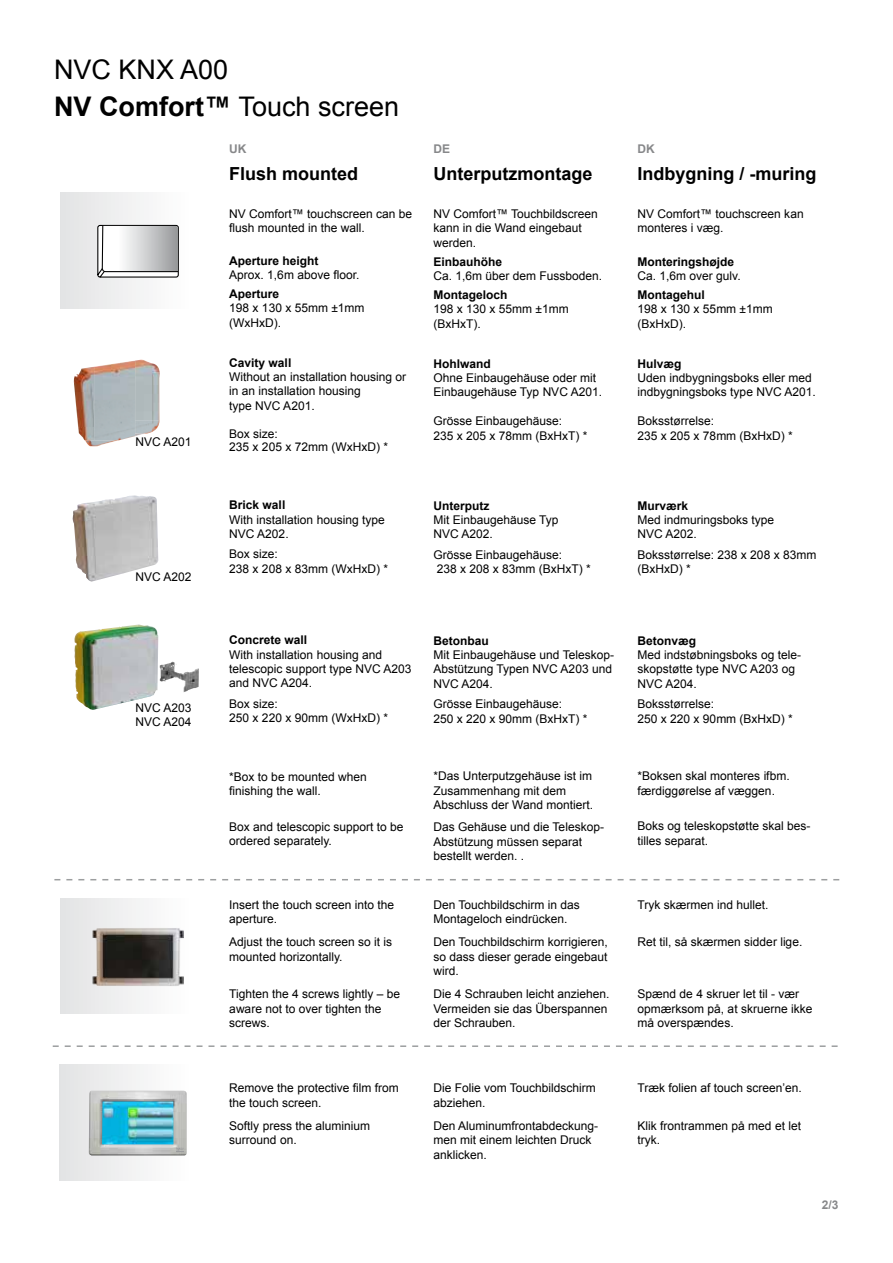
<style>
.page{position:relative;width:893px;height:1263px;background:#fff}
.page>*{position:absolute;margin:0;border:0;box-sizing:border-box;transform-origin:0 0}
.t1{font:27px/37.5px "Arial";color:#000}
.t2{font:700 18px "Arial";color:#000}
.t3{font:12px/14.4px "Arial";color:#000}
.t4{font:700 12px "Arial";color:#000}
.t5{font:700 12px "Arial";color:#87888a}
.s1{font-weight:700}
</style>
<div class="page">
<div style="left:60px;top:193px;width:153px;height:115px;background:linear-gradient(to right,#e3e4e5,#fff)"></div>
<svg style="left:96px;top:224px;width:83px;height:84px"></svg>
<div style="left:60px;top:898px;width:153px;height:115px;background:linear-gradient(to right,#e3e4e5,#fff)"></div>
<div style="left:96px;top:987px;width:83px;height:26px;background:#f3f4f4"></div>
<img style="left:91px;top:926px;width:92px;height:61px">
<div style="left:60px;top:1065px;width:153px;height:115px;background:linear-gradient(to right,#e3e4e5,#fff)"></div>
<img style="left:89px;top:1091px;width:98px;height:64px">
<img style="left:96px;top:1096px;width:88px;height:84px">
<svg style="left:53px;top:1045px;width:785px;height:2px"></svg>
<svg style="left:54px;top:879px;width:785px;height:1px"></svg>
<img style="left:94px;top:360px;width:41px;height:80px">
<img style="left:135px;top:361px;width:25px;height:73px">
<img style="left:74px;top:367px;width:20px;height:73px">
<img style="left:85px;top:440px;width:34px;height:6px">
<img style="left:72px;top:495px;width:86px;height:87px">
<img style="left:74px;top:624px;width:84px;height:86px">
<img style="left:160px;top:662px;width:39px;height:30px">
<h1 class="t1" style="left:54px;top:51px;width:347px">NVC KNX A00<br><span class="s1">NV Comfort™</span> Touch screen</h1>
<p class="t3" style="left:135px;top:435px;width:58px">NVC A201</p>
<p class="t3" style="left:135px;top:570px;width:58px">NVC A202</p>
<p class="t3" style="left:135px;top:700px;width:58px">NVC A203<br>NVC A204</p>
<p class="t5" style="left:229px;top:141px;width:19px">UK</p>
<p class="t5" style="left:433px;top:141px;width:18px">DE</p>
<p class="t5" style="left:638px;top:141px;width:19px">DK</p>
<h2 class="t2" style="left:229px;top:162px;width:131px">Flush mounted</h2>
<h2 class="t2" style="left:433px;top:162px;width:160px">Unterputzmontage</h2>
<h2 class="t2" style="left:638px;top:162px;width:181px">Indbygning / -muring</h2>
<p class="t3" style="left:229px;top:207px;width:184px">NV Comfort™ touchscreen can be flush mounted in the wall.</p>
<p class="t4" style="left:229px;top:252px;width:91px">Aperture height</p>
<p class="t3" style="left:229px;top:268px;width:132px">Aprox. 1,6m above floor.</p>
<p class="t4" style="left:229px;top:286px;width:52px">Aperture</p>
<p class="t3" style="left:229px;top:301px;width:137px">198 x 130 x 55mm ±1mm (WxHxD).</p>
<p class="t4" style="left:229px;top:354px;width:64px">Cavity wall</p>
<p class="t3" style="left:229px;top:370px;width:178px">Without an installation housing or in an installation housing<br>type NVC A201.</p>
<p class="t3" style="left:229px;top:427px;width:160px;line-height:13.5px">Box size:<br>235 x 205 x 72mm (WxHxD) *</p>
<p class="t3" style="left:433px;top:207px;width:166px">NV Comfort™ Touchbildscreen kann in die Wand eingebaut werden.</p>
<p class="t4" style="left:433px;top:253px;width:70px">Einbauhöhe</p>
<p class="t3" style="left:433px;top:269px;width:170px">Ca. 1,6m über dem Fussboden.</p>
<p class="t4" style="left:433px;top:287px;width:76px">Montageloch</p>
<p class="t3" style="left:433px;top:302px;width:137px">198 x 130 x 55mm ±1mm (BxHxT).</p>
<p class="t4" style="left:433px;top:355px;width:59px">Hohlwand</p>
<p class="t3" style="left:433px;top:371px;width:170px">Ohne Einbaugehäuse oder mit<br>Einbaugehäuse Typ NVC A201.</p>
<p class="t3" style="left:433px;top:414px;width:156px">Grösse Einbaugehäuse:<br>235 x 205 x 78mm (BxHxT) *</p>
<p class="t3" style="left:638px;top:207px;width:168px">NV Comfort™ touchscreen kan monteres i væg.</p>
<p class="t4" style="left:638px;top:253px;width:98px">Monteringshøjde</p>
<p class="t3" style="left:638px;top:269px;width:105px">Ca. 1,6m over gulv.</p>
<p class="t4" style="left:638px;top:287px;width:69px">Montagehul</p>
<p class="t3" style="left:638px;top:302px;width:137px">198 x 130 x 55mm ±1mm (BxHxD).</p>
<p class="t4" style="left:638px;top:355px;width:46px">Hulvæg</p>
<p class="t3" style="left:638px;top:371px;width:180px">Uden indbygningsboks eller med indbygningsboks type NVC A201.</p>
<p class="t3" style="left:638px;top:414px;width:157px">Boksstørrelse:<br>235 x 205 x 78mm (BxHxD) *</p>
<p class="t4" style="left:229px;top:497px;width:58px">Brick wall</p>
<p class="t3" style="left:229px;top:512px;width:157px">With installation housing type<br>NVC A202.</p>
<p class="t3" style="left:229px;top:547px;width:160px">Box size:<br>238 x 208 x 83mm (WxHxD) *</p>
<p class="t4" style="left:433px;top:497px;width:57px">Unterputz</p>
<p class="t3" style="left:433px;top:513px;width:127px">Mit Einbaugehäuse Typ<br>NVC A202.</p>
<p class="t3" style="left:433px;top:547px;width:159px">Grösse Einbaugehäuse:<br>238 x 208 x 83mm (BxHxT) *</p>
<p class="t4" style="left:229px;top:632px;width:80px">Concrete wall</p>
<p class="t3" style="left:229px;top:647px;width:184px">With installation housing and telescopic support type NVC A203 and NVC A204.</p>
<p class="t3" style="left:229px;top:696px;width:160px">Box size:<br>250 x 220 x 90mm (WxHxD) *</p>
<p class="t3" style="left:229px;top:770px;width:139px">*Box to be mounted when finishing the wall.</p>
<p class="t3" style="left:229px;top:819px;width:176px">Box and telescopic support to be ordered separately.</p>
<p class="t4" style="left:433px;top:632px;width:57px">Betonbau</p>
<p class="t3" style="left:433px;top:648px;width:182px">Mit Einbaugehäuse und Teleskop-<br>Abstützung Typen NVC A203 und<br>NVC A204.</p>
<p class="t3" style="left:433px;top:697px;width:156px">Grösse Einbaugehäuse:<br>250 x 220 x 90mm (BxHxT) *</p>
<p class="t3" style="left:433px;top:769px;width:161px">*Das Unterputzgehäuse ist im<br>Zusammenhang mit dem<br>Abschluss der Wand montiert.</p>
<p class="t3" style="left:433px;top:820px;width:172px">Das Gehäuse und die Teleskop-<br>Abstützung müssen separat bestellt werden. .</p>
<p class="t4" style="left:638px;top:497px;width:52px">Murværk</p>
<p class="t3" style="left:638px;top:513px;width:138px">Med indmuringsboks type<br>NVC A202.</p>
<p class="t3" style="left:638px;top:547px;width:180px">Boksstørrelse: 238 x 208 x 83mm (BxHxD) *</p>
<p class="t4" style="left:638px;top:632px;width:60px">Betonvæg</p>
<p class="t3" style="left:638px;top:648px;width:165px">Med indstøbningsboks og tele&shy;skopstøtte type NVC A203 og<br>NVC A204.</p>
<p class="t3" style="left:638px;top:697px;width:157px">Boksstørrelse:<br>250 x 220 x 90mm (BxHxD) *</p>
<p class="t3" style="left:638px;top:769px;width:154px">*Boksen skal monteres ifbm. færdiggørelse af væggen.</p>
<p class="t3" style="left:638px;top:819px;width:174px">Boks og teleskopstøtte skal bes&shy;tilles separat.</p>
<p class="t3" style="left:229px;top:897px;width:166px">Insert the touch screen into the aperture.</p>
<p class="t3" style="left:433px;top:897px;width:148px">Den Touchbildschirm in das<br>Montageloch eindrücken.</p>
<p class="t3" style="left:638px;top:897px;width:132px">Tryk skærmen ind hullet.</p>
<p class="t3" style="left:229px;top:935px;width:164px">Adjust the touch screen so it is mounted horizontally.</p>
<p class="t3" style="left:433px;top:935px;width:176px;text-align:justify">Den Touchbildschirm korrigieren, so dass dieser gerade eingebaut wird.</p>
<p class="t3" style="left:638px;top:935px;width:166px">Ret til, så skærmen sidder lige.</p>
<p class="t3" style="left:229px;top:987px;width:172px">Tighten the 4 screws lightly – be aware not to over tighten the screws.</p>
<p class="t3" style="left:433px;top:987px;width:178px">Die 4 Schrauben leicht anziehen.<br>Vermeiden sie das Überspannen der Schrauben.</p>
<p class="t3" style="left:638px;top:987px;width:176px">Spænd de 4 skruer let til - vær opmærksom på, at skruerne ikke må overspændes.</p>
<p class="t3" style="left:229px;top:1081px;width:171px">Remove the protective film from the touch screen.</p>
<p class="t3" style="left:433px;top:1081px;width:164px">Die Folie vom Touchbildschirm abziehen.</p>
<p class="t3" style="left:638px;top:1081px;width:166px">Træk folien af touch screen’en.</p>
<p class="t3" style="left:229px;top:1118px;width:142px">Softly press the aluminium surround on.</p>
<p class="t3" style="left:433px;top:1118px;width:166px">Den Aluminumfrontabdeckung&shy;men mit einem leichten Druck anklicken.</p>
<p class="t3" style="left:638px;top:1118px;width:165px">Klik frontrammen på med et let tryk.</p>
<p class="t5" style="left:822px;top:1197px;width:18px">2/3</p>
</div>
